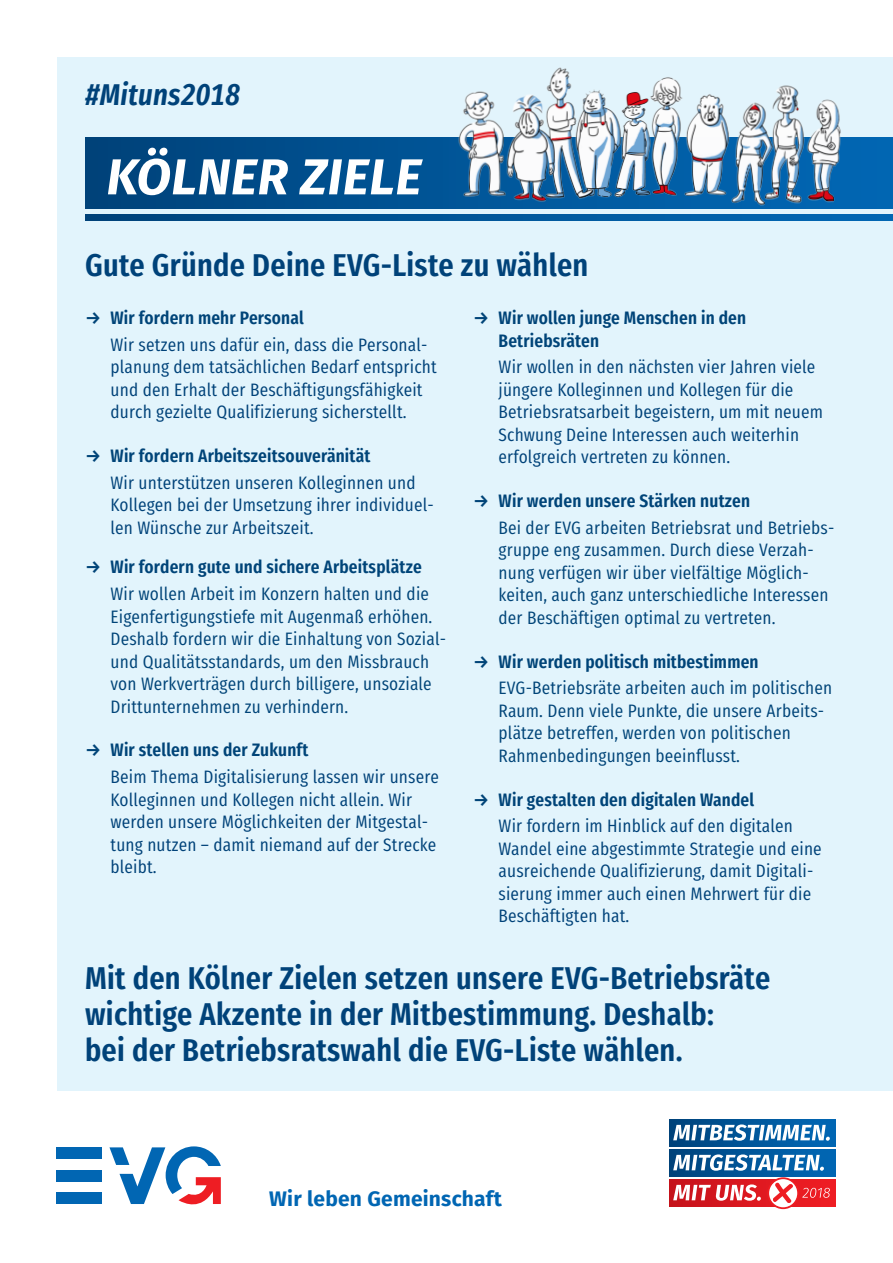
<style>
.page{position:relative;width:893px;height:1263px;background:#fff}
.page>*{position:absolute;margin:0;border:0;box-sizing:border-box;transform-origin:0 0}
.t1{font:italic 700 50.4px "Fira Sans";letter-spacing:.01em;color:#fff}
.t2{font:600 31.5px/36px "Fira Sans Condensed";letter-spacing:.01em;color:#004279}
.t3{font:italic 600 30px "Fira Sans Condensed";letter-spacing:.01em;color:#004279}
.t4{font:700 21px "Fira Sans";letter-spacing:.01em;color:#0166b3}
.t5{font:18px/22.5px "Fira Sans Condensed";letter-spacing:.01em;color:#004279}
.t6{font:18px/22.5px "Fira Sans Condensed";letter-spacing:.01em;color:#004478}
.t7{font:600 18px/22.5px "Fira Sans Condensed";letter-spacing:.01em;color:#004478}
</style>
<div class="page">
<div style="left:57px;top:57px;width:836px;height:1034px;background:#e2f4fc"></div>
<div style="left:669px;top:1119px;width:167px;height:27px;background:linear-gradient(to right,#00437b,#0169b7)"></div>
<div style="left:669px;top:1149px;width:167px;height:27px;background:linear-gradient(to right,#00437b,#0169b7)"></div>
<svg style="left:669px;top:1179px;width:167px;height:27px"></svg>
<svg style="left:673px;top:1124px;width:157px;height:17px"></svg>
<svg style="left:673px;top:1154px;width:151px;height:17px"></svg>
<svg style="left:673px;top:1184px;width:88px;height:17px"></svg>
<svg style="left:767px;top:1177px;width:63px;height:32px"></svg>
<svg style="left:85px;top:138px;width:808px;height:70px;background:#004b88"></svg>
<svg style="left:85px;top:214px;width:808px;height:7px;background:#004b88"></svg>
<img style="left:450px;top:67px;width:440px;height:154px">
<svg style="left:109px;top:1146px;width:112px;height:59px"></svg>
<div style="left:57px;top:1147px;width:45px;height:12px;background:#0166b3"></div>
<div style="left:57px;top:1170px;width:45px;height:11px;background:#0166b3"></div>
<div style="left:57px;top:1193px;width:45px;height:11px;background:#0166b3"></div>
<p class="t3" style="left:85px;top:73px;width:156px">#Mituns2018</p>
<p class="t1" style="left:107px;top:134px;width:317px">KÖLNER ZIELE</p>
<p class="t2" style="left:85px;top:244px;width:505px">Gute Gründe Deine EVG-Liste zu wählen</p>
<p class="t7" style="left:85px;top:305px;width:220px">→ Wir fordern mehr Personal</p>
<p class="t5" style="left:111px;top:331px;width:328px">Wir setzen uns dafür ein, dass die Personal&shy;planung dem tatsächlichen Bedarf entspricht und den Erhalt der Beschäftigungsfähigkeit durch gezielte Qualifizierung sicherstellt.</p>
<p class="t7" style="left:85px;top:443px;width:287px">→ Wir fordern Arbeitszeitsouveränität</p>
<p class="t5" style="left:111px;top:469px;width:325px">Wir unterstützen unseren Kolleginnen und<br>Kollegen bei der Umsetzung ihrer individuel&shy;len Wünsche zur Arbeitszeit.</p>
<p class="t7" style="left:85px;top:554px;width:338px">→ Wir fordern gute und sichere Arbeitsplätze</p>
<p class="t6" style="left:111px;top:581px;width:337px">Wir wollen Arbeit im Konzern halten und die Eigenfertigungstiefe mit Augenmaß erhöhen.<br>Deshalb fordern wir die Einhaltung von Sozial&shy;und Qualitätsstandards, um den Missbrauch von Werkverträgen durch billigere, unsoziale Drittunternehmen zu verhindern.</p>
<p class="t7" style="left:85px;top:737px;width:225px">→ Wir stellen uns der Zukunft</p>
<p class="t5" style="left:111px;top:764px;width:330px">Beim Thema Digitalisierung lassen wir unsere Kolleginnen und Kollegen nicht allein. Wir werden unsere Möglichkeiten der Mitgestal&shy;tung nutzen – damit niemand auf der Strecke bleibt.</p>
<p class="t7" style="left:499px;top:305px;width:249px;text-indent:-26px">→ Wir wollen junge Menschen in den<br>Betriebsräten</p>
<p class="t5" style="left:499px;top:354px;width:326px">Wir wollen in den nächsten vier Jahren viele jüngere Kolleginnen und Kollegen für die Betriebsratsarbeit begeistern, um mit neuem Schwung Deine Interessen auch weiterhin erfolgreich vertreten zu können.</p>
<p class="t7" style="left:473px;top:488px;width:279px">→ Wir werden unsere Stärken nutzen</p>
<p class="t6" style="left:499px;top:514px;width:337px">Bei der EVG arbeiten Betriebsrat und Betriebs&shy;gruppe eng zusammen. Durch diese Verzah&shy;nung verfügen wir über vielfältige Möglich&shy;keiten, auch ganz unterschiedliche Interessen der Beschäftigen optimal zu vertreten.</p>
<p class="t7" style="left:473px;top:648px;width:287px">→ Wir werden politisch mitbestimmen</p>
<p class="t6" style="left:499px;top:675px;width:335px">EVG-Betriebsräte arbeiten auch im politischen Raum. Denn viele Punkte, die unsere Arbeits&shy;plätze betreffen, werden von politischen Rahmenbedingungen beeinflusst.</p>
<p class="t7" style="left:473px;top:786px;width:283px">→ Wir gestalten den digitalen Wandel</p>
<p class="t5" style="left:499px;top:813px;width:325px">Wir fordern im Hinblick auf den digitalen Wandel eine abgestimmte Strategie und eine ausreichende Qualifizierung, damit Digitali&shy;sierung immer auch einen Mehrwert für die Beschäftigten hat.</p>
<p class="t2" style="left:85px;top:957px;width:687px">Mit den Kölner Zielen setzen unsere EVG-Betriebsräte wichtige Akzente in der Mitbestimmung. Deshalb:<br>bei der Betriebsratswahl die EVG-Liste wählen.</p>
<p class="t4" style="left:269px;top:1180px;width:234px">Wir leben Gemeinschaft</p>
</div>
